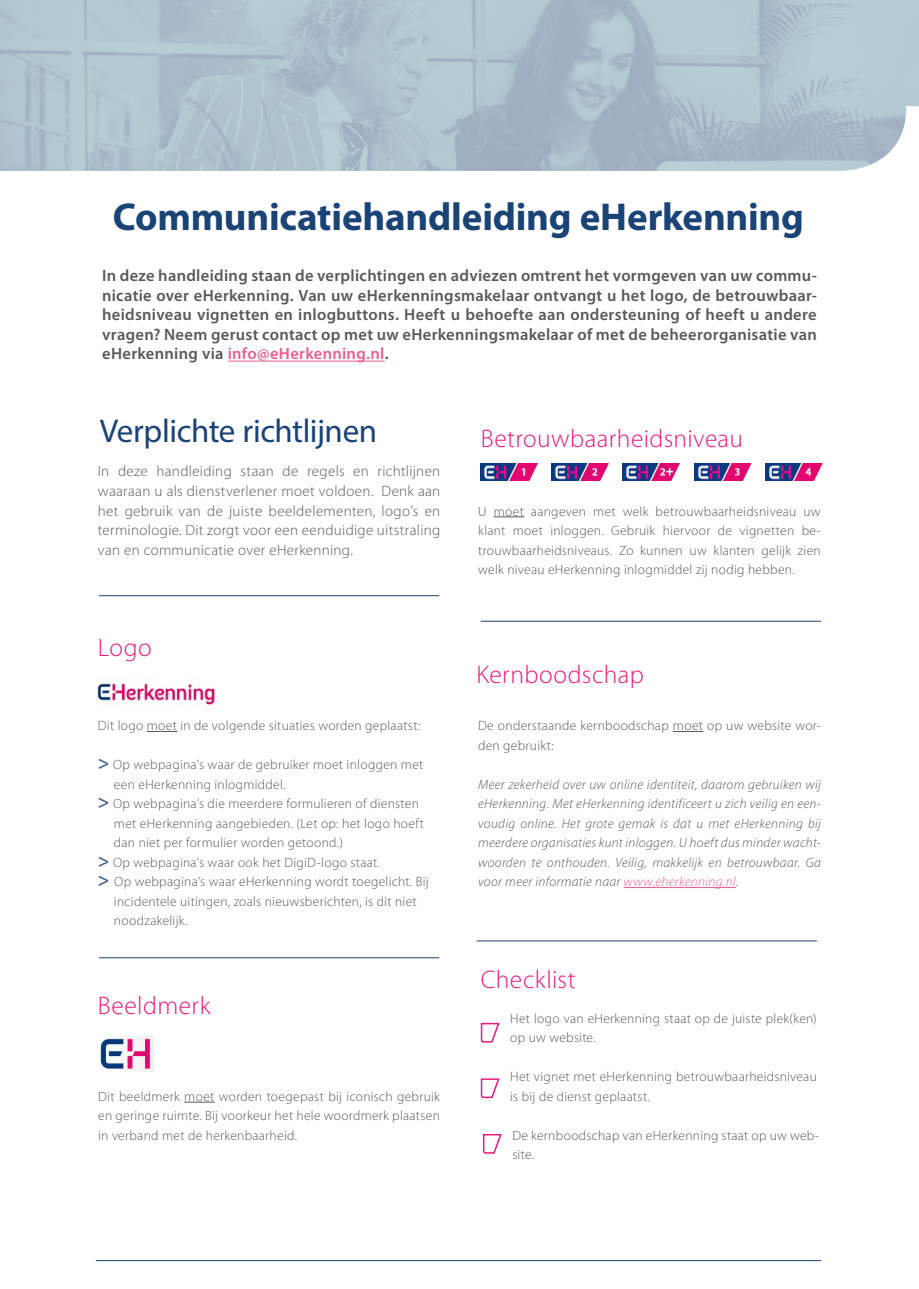
<style>
.page{position:relative;width:919px;height:1289px;background:#fff}
.page>*{position:absolute;margin:0;border:0;box-sizing:border-box;transform-origin:0 0}
.t1{font:700 39px "Myriad Pro";letter-spacing:-.005em;color:#1a4376}
.t2{font:33px "Myriad Pro";letter-spacing:-.015em;color:#1a4376}
.t3{font:300 25.5px "Myriad Pro";letter-spacing:.015em;color:#e81b7a}
.t4{font:600 16.5px/19.5px "Myriad Pro";letter-spacing:.015em;color:#58595b;text-align:justify}
.t5{font:300 15px/19.5px "Myriad Pro";letter-spacing:.02em;color:#58595b;text-align:justify}
.t6{font:300 13.5px/19.5px "Myriad Pro";letter-spacing:.02em;color:#58595b}
.t7{font:italic 300 13.5px/19.5px "Myriad Pro";letter-spacing:.025em;color:#58595b;text-align:justify}
.s1{color:#eb5e8f}
.s2{font-weight:600;font-size:19.5px;color:#415c8d}
</style>
<div class="page">
<hr style="left:96px;top:1260px;width:725px;height:1px;background:#1a4376">
<img style="left:0;top:0;width:918px;height:171px">
<hr style="left:147px;top:731px;width:30px;height:1px;background:#58595b">
<img style="left:98px;top:678px;width:118px;height:28px">
<hr style="left:494px;top:516px;width:30px;height:1px;background:#58595b">
<hr style="left:184px;top:1101px;width:31px;height:1px;background:#58595b">
<img style="left:100px;top:1035px;width:53px;height:36px">
<hr style="left:673px;top:731px;width:30px;height:1px;background:#58595b">
<hr style="left:623px;top:887px;width:113px;height:1px;background:#eb5e8f">
<hr style="left:228px;top:360px;width:157px;height:1px;background:#eb5e8f">
<hr style="left:99px;top:595px;width:340px;height:1px;background:#1a4376">
<hr style="left:99px;top:957px;width:340px;height:1px;background:#1a4376">
<hr style="left:481px;top:621px;width:340px;height:1px;background:#1a4376">
<img style="left:481px;top:463px;width:71px;height:17px">
<img style="left:552px;top:463px;width:71px;height:17px">
<img style="left:623px;top:463px;width:57px;height:17px">
<img style="left:694px;top:463px;width:58px;height:17px">
<img style="left:765px;top:463px;width:58px;height:17px">
<svg style="left:480px;top:1022px;width:20px;height:21px"></svg>
<hr style="left:476px;top:940px;width:340px;height:1px;background:#1a4376">
<svg style="left:480px;top:1078px;width:20px;height:21px"></svg>
<svg style="left:482px;top:1134px;width:20px;height:20px"></svg>
<h1 class="t1" style="left:113px;top:195px;width:692px">Communicatiehandleiding eHerkenning</h1>
<p class="t4" style="left:102px;top:266px;width:716px">In deze handleiding staan de verplichtingen en adviezen omtrent het vormgeven van uw commu&shy;nicatie over eHerkenning. Van uw eHerkenningsmakelaar ontvangt u het logo, de betrouwbaar&shy;heidsniveau vignetten en inlogbuttons. Heeft u behoefte aan ondersteuning of heeft u andere vragen? Neem gerust contact op met uw eHerkenningsmakelaar of met de beheerorganisatie van eHerkenning via <span class="s1">info@eHerkenning.nl</span>.</p>
<h2 class="t2" style="left:100px;top:410px;width:279px">Verplichte richtlijnen</h2>
<p class="t5" style="left:98px;top:462px;width:344px">In deze handleiding staan de regels en richtlijnen waaraan u als dienstverlener moet voldoen. Denk aan het gebruik van de juiste beeldelementen, logo’s en terminologie. Dit zorgt voor een eenduidige uitstraling van en communicatie over eHerkenning.</p>
<h3 class="t3" style="left:98px;top:633px;width:55px">Logo</h3>
<p class="t6" style="left:98px;top:716px;width:324px">Dit logo moet in de volgende situaties worden geplaatst:</p>
<p class="t6" style="left:98px;top:755px;width:327px"><span class="s2">&gt;</span> Op webpagina’s waar de gebruiker moet inloggen met</p>
<p class="t6" style="left:114px;top:774px;width:173px">een eHerkenning inlogmiddel.</p>
<p class="t6" style="left:98px;top:794px;width:322px"><span class="s2">&gt;</span> Op webpagina’s die meerdere formulieren of diensten</p>
<p class="t6" style="left:114px;top:813px;width:311px">met eHerkenning aangebieden. (Let op: het logo hoeft</p>
<p class="t6" style="left:114px;top:833px;width:230px">dan niet per formulier worden getoond.)</p>
<p class="t6" style="left:98px;top:852px;width:283px"><span class="s2">&gt;</span> Op webpagina’s waar ook het DigiD-logo staat.</p>
<p class="t6" style="left:98px;top:872px;width:332px"><span class="s2">&gt;</span> Op webpagina’s waar eHerkenning wordt toegelicht. Bij</p>
<p class="t6" style="left:114px;top:891px;width:304px">incidentele uitingen, zoals nieuwsberichten, is dit niet</p>
<p class="t6" style="left:114px;top:911px;width:75px">noodzakelijk.</p>
<h3 class="t3" style="left:98px;top:991px;width:114px">Beeldmerk</h3>
<p class="t6" style="left:98px;top:1086px;width:343px;text-align:justify">Dit beeldmerk moet worden toegepast bij iconisch gebruik en geringe ruimte. Bij voorkeur het hele woordmerk plaatsen in verband met de herkenbaarheid.</p>
<h3 class="t3" style="left:481px;top:424px;width:264px">Betrouwbaarheidsniveau</h3>
<p class="t6" style="left:478px;top:501px;width:344px;text-align:justify">U moet aangeven met welk betrouwbaarheidsniveau uw klant moet inloggen. Gebruik hiervoor de vignetten be&shy;trouwbaarheidsniveaus. Zo kunnen uw klanten gelijk zien welk niveau eHerkenning inlogmiddel zij nodig hebben.</p>
<h3 class="t3" style="left:476px;top:660px;width:169px">Kernboodschap</h3>
<p class="t6" style="left:478px;top:716px;width:344px">De onderstaande kernboodschap moet op uw website wor&shy;den gebruikt:</p>
<p class="t7" style="left:478px;top:774px;width:344px">Meer zekerheid over uw online identiteit, daarom gebruiken wij eHerkenning. Met eHerkenning identificeert u zich veilig en een&shy;voudig online. Het grote gemak is dat u met eHerkenning bij meerdere organisaties kunt inloggen. U hoeft dus minder wacht&shy;woorden te onthouden. Veilig, makkelijk en betrouwbaar. Ga voor meer informatie naar <span class="s1">www.eherkenning.nl</span>.</p>
<h3 class="t3" style="left:481px;top:965px;width:96px">Checklist</h3>
<p class="t6" style="left:510px;top:1008px;width:308px">Het logo van eHerkenning staat op de juiste plek(ken) op uw website.</p>
<p class="t6" style="left:510px;top:1067px;width:308px">Het vignet met eHerkenning betrouwbaarheidsniveau is bij de dienst geplaatst.</p>
<p class="t6" style="left:512px;top:1125px;width:308px">De kernboodschap van eHerkenning staat op uw web&shy;site.</p>
</div>
